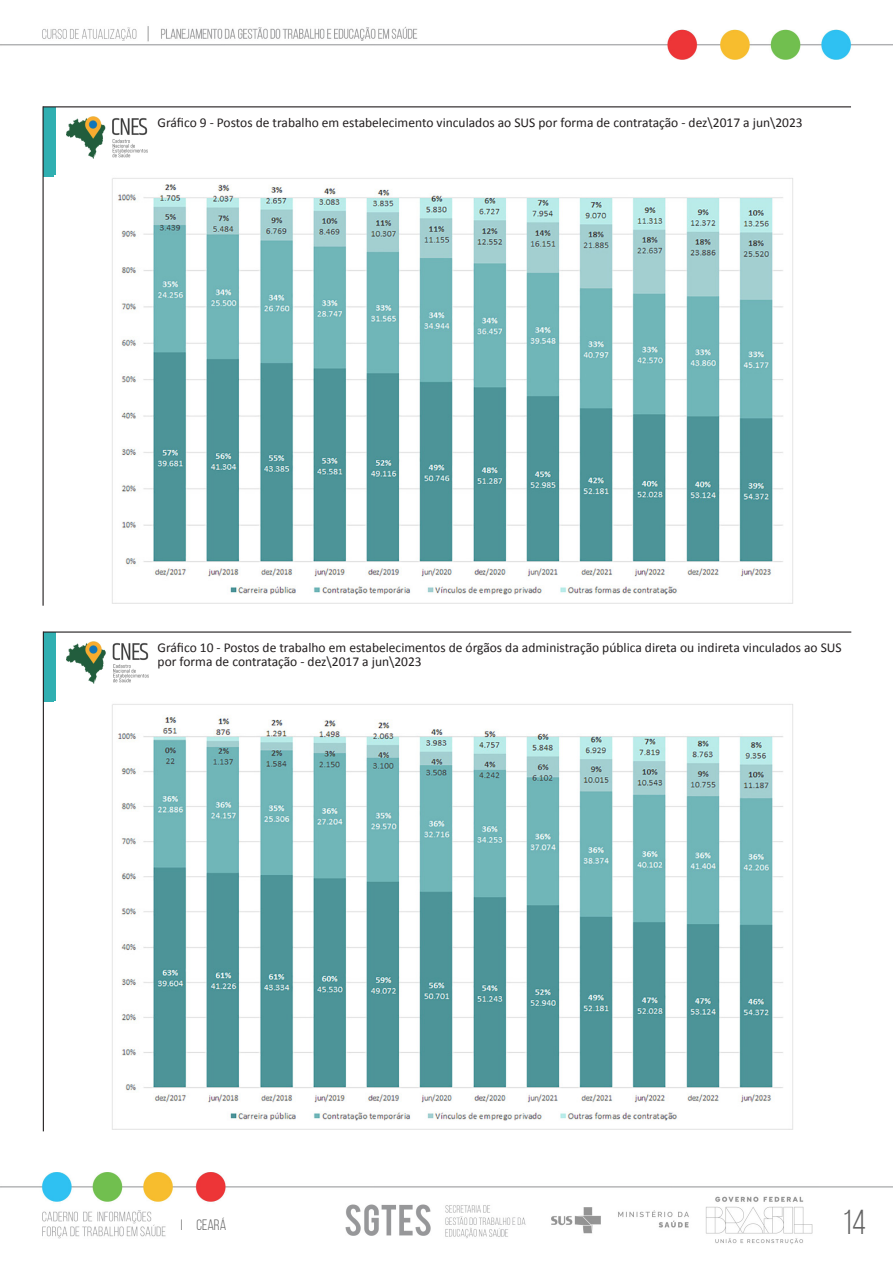
<style>
.page{position:relative;width:893px;height:1263px;background:#fff}
.page>*{position:absolute;margin:0;border:0;box-sizing:border-box;transform-origin:0 0}
.t1{font:34.5px "Bebas Neue";color:#636363}
.t2{font:15px "Bebas Neue";color:#636363}
.t3{font:13.5px/13.5px "Calibri";color:#231f20}
</style>
<div class="page">
<img style="left:0;top:26px;width:893px;height:33px">
<img style="left:0;top:1172px;width:893px;height:73px">
<div style="left:43px;top:107px;width:12px;height:69px;background:#30afb1"></div>
<img style="left:66px;top:117px;width:82px;height:41px">
<hr style="left:43px;top:106px;width:808px;height:1px;background:#231f20">
<hr style="left:43px;top:106px;width:1px;height:500px;background:#231f20">
<div style="left:43px;top:632px;width:12px;height:69px;background:#30afb1"></div>
<img style="left:67px;top:642px;width:81px;height:41px">
<hr style="left:43px;top:631px;width:808px;height:2px;background:#231f20">
<hr style="left:43px;top:631px;width:1px;height:500px;background:#231f20">
<img style="left:112px;top:178px;width:681px;height:426px">
<img style="left:112px;top:704px;width:681px;height:426px">
<p class="t3" style="left:158px;top:115px;width:647px">Gráfico 9 - Postos de trabalho em estabelecimento vinculados ao SUS por forma de contratação - dez\2017 a jun\2023</p>
<p class="t3" style="left:158px;top:641px;width:686px">Gráfico 10 - Postos de trabalho em estabelecimentos de órgãos da administração pública direta ou indireta vinculados ao SUS por forma de contratação - dez\2017 a jun\2023</p>
<p class="t2" style="left:181px;top:1217px;width:47px">I CEARÁ</p>
<h1 class="t1" style="left:843px;top:1204px;width:25px">14</h1>
</div>
